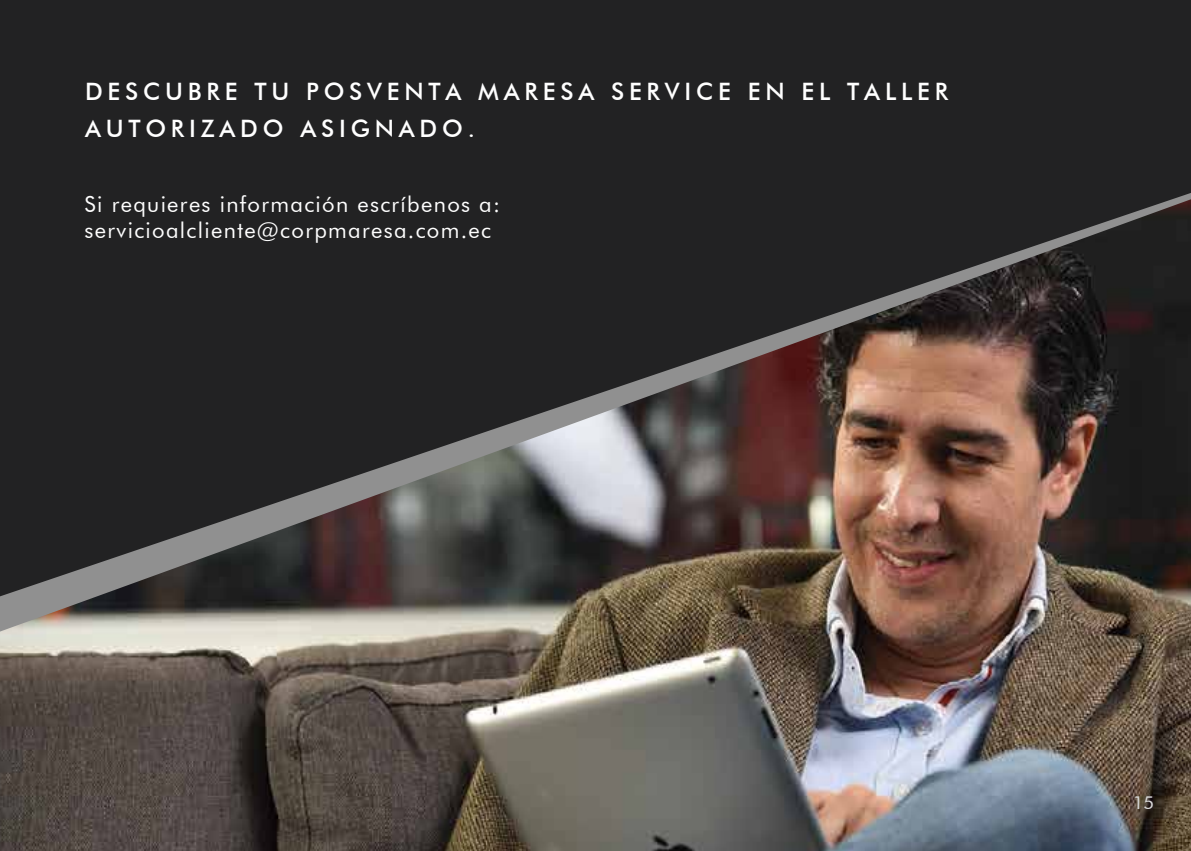
<style>
.page{position:relative;width:1191px;height:851px;background:#fff}
.page>*{position:absolute;margin:0;border:0;box-sizing:border-box;transform-origin:0 0}
.t1{font:500 24px/37.8px "Futura BT";letter-spacing:.2em;color:#fff}
.t2{font:22px/26.4px "Futura BT";letter-spacing:.06em;color:#fff}
.t3{font:18px "Futura BT";color:#dadada}
</style>
<div class="page">
<div style="left:0;top:0;width:1190px;height:851px;background:#222223"></div>
<img style="left:0;top:199px;width:1190px;height:652px">
<p class="t1" style="left:85px;top:72px;width:864px">DESCUBRE TU POSVENTA MARESA SERVICE EN EL TALLER<br>AUTORIZADO ASIGNADO.</p>
<p class="t2" style="left:85px;top:190px;width:417px">Si requieres información escríbenos a: servicioalcliente@corpmaresa.com.ec</p>
<p class="t3" style="left:1132px;top:792px;width:23px">15</p>
</div>
